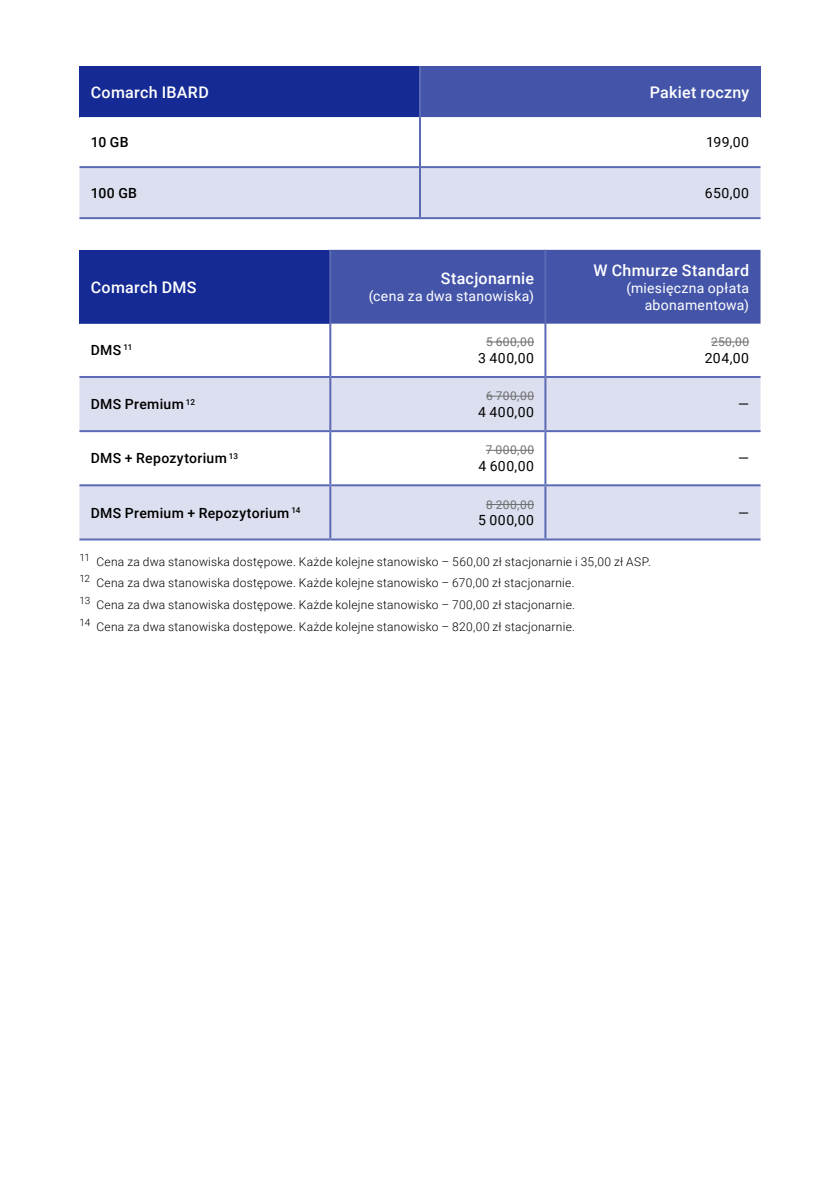
<style>
.page{position:relative;width:840px;height:1191px;background:#fff}
.page>*{position:absolute;margin:0;border:0;box-sizing:border-box;transform-origin:0 0}
.t1{font:500 16px "Roboto";letter-spacing:.02em;color:#fff}
.t2{font:500 14px "Roboto";letter-spacing:.025em;color:#000}
.t3{font:14px/16.8px "Roboto";letter-spacing:.02em;color:#fff;text-align:right}
.t4{font:14px "Roboto";letter-spacing:.04em;color:#000}
.t5{font:300 12px/21.6px "Roboto";letter-spacing:.02em;color:#000}
.t6{font:12px "Roboto";letter-spacing:.045em;color:#6f7070}
</style>
<div class="page">
<div style="left:79px;top:66px;width:341px;height:51px;background:#152a94"></div>
<div style="left:420px;top:66px;width:340px;height:51px;background:#4455a9"></div>
<svg style="left:79px;top:117px;width:681px;height:100px"></svg>
<hr style="left:79px;top:166px;width:341px;height:2px;background:#5b6ab4">
<hr style="left:79px;top:217px;width:341px;height:2px;background:#5b6ab4">
<hr style="left:419px;top:168px;width:2px;height:49px;background:#5b6ab4">
<hr style="left:420px;top:217px;width:340px;height:2px;background:#5b6ab4">
<hr style="left:419px;top:117px;width:2px;height:49px;background:#5b6ab4">
<hr style="left:420px;top:166px;width:340px;height:2px;background:#5b6ab4">
<hr style="left:419px;top:66px;width:2px;height:51px;background:#5b6ab4">
<div style="left:79px;top:250px;width:251px;height:74px;background:#152a94"></div>
<div style="left:331px;top:250px;width:429px;height:74px;background:#4455a9"></div>
<svg style="left:79px;top:378px;width:681px;height:160px;fill:#dcdfef"></svg>
<hr style="left:329px;top:250px;width:2px;height:74px;background:#5b6ab4">
<hr style="left:544px;top:250px;width:2px;height:74px;background:#5b6ab4">
<hr style="left:329px;top:324px;width:2px;height:52px;background:#5b6ab4">
<hr style="left:544px;top:324px;width:2px;height:52px;background:#5b6ab4">
<hr style="left:330px;top:376px;width:215px;height:2px;background:#5b6ab4">
<hr style="left:329px;top:378px;width:2px;height:52px;background:#5b6ab4">
<hr style="left:544px;top:378px;width:2px;height:52px;background:#5b6ab4">
<hr style="left:79px;top:430px;width:251px;height:2px;background:#5b6ab4">
<hr style="left:330px;top:430px;width:215px;height:2px;background:#5b6ab4">
<hr style="left:329px;top:432px;width:2px;height:52px;background:#5b6ab4">
<hr style="left:544px;top:432px;width:2px;height:52px;background:#5b6ab4">
<hr style="left:79px;top:538px;width:251px;height:2px;background:#5b6ab4">
<hr style="left:79px;top:376px;width:251px;height:2px;background:#5b6ab4">
<hr style="left:79px;top:484px;width:251px;height:2px;background:#5b6ab4">
<hr style="left:330px;top:484px;width:215px;height:2px;background:#5b6ab4">
<hr style="left:329px;top:486px;width:2px;height:52px;background:#5b6ab4">
<hr style="left:544px;top:486px;width:2px;height:52px;background:#5b6ab4">
<hr style="left:330px;top:538px;width:215px;height:2px;background:#5b6ab4">
<hr style="left:545px;top:376px;width:215px;height:2px;background:#5b6ab4">
<hr style="left:545px;top:430px;width:215px;height:2px;background:#5b6ab4">
<hr style="left:545px;top:484px;width:215px;height:2px;background:#5b6ab4">
<hr style="left:545px;top:538px;width:215px;height:2px;background:#5b6ab4">
<hr style="left:485px;top:342px;width:48px;height:1px;background:#6f7070">
<hr style="left:710px;top:342px;width:38px;height:1px;background:#6f7070">
<hr style="left:486px;top:396px;width:47px;height:1px;background:#6f7070">
<hr style="left:485px;top:450px;width:48px;height:1px;background:#6f7070">
<hr style="left:486px;top:504px;width:47px;height:1px;background:#6f7070">
<h1 class="t1" style="left:91px;top:81px;width:119px">Comarch IBARD</h1>
<h1 class="t1" style="left:649px;top:81px;width:101px">Pakiet roczny</h1>
<p class="t2" style="left:91px;top:132px;width:39px">10 GB</p>
<p class="t4" style="left:705px;top:132px;width:44px">199,00</p>
<p class="t2" style="left:91px;top:183px;width:48px">100 GB</p>
<p class="t4" style="left:704px;top:183px;width:46px">650,00</p>
<h1 class="t1" style="left:91px;top:276px;width:107px">Comarch DMS</h1>
<h1 class="t1" style="left:440px;top:267px;width:95px">Stacjonarnie</h1>
<p class="t3" style="left:368px;top:287px;width:167px">(cena za dwa stanowiska)</p>
<p class="t2" style="left:91px;top:340px;width:43px">DMS <sup>11</sup></p>
<p class="t2" style="left:91px;top:394px;width:106px">DMS Premium <sup>12</sup></p>
<p class="t2" style="left:91px;top:449px;width:149px">DMS + Repozytorium <sup>13</sup></p>
<p class="t2" style="left:91px;top:503px;width:211px">DMS Premium + Repozytorium <sup>14</sup></p>
<p class="t6" style="left:485px;top:333px;width:50px">5 600,00</p>
<p class="t4" style="left:478px;top:348px;width:57px">3 400,00</p>
<p class="t6" style="left:486px;top:387px;width:49px">6 700,00</p>
<p class="t4" style="left:478px;top:402px;width:57px">4 400,00</p>
<p class="t6" style="left:485px;top:441px;width:50px">7 000,00</p>
<p class="t4" style="left:478px;top:456px;width:57px">4 600,00</p>
<p class="t6" style="left:486px;top:496px;width:49px">8 200,00</p>
<p class="t4" style="left:478px;top:510px;width:57px">5 000,00</p>
<h1 class="t1" style="left:593px;top:259px;width:157px">W Chmurze Standard</h1>
<p class="t3" style="left:626px;top:279px;width:124px">(miesięczna opłata abonamentowa)</p>
<p class="t6" style="left:710px;top:333px;width:40px">250,00</p>
<p class="t4" style="left:704px;top:348px;width:46px">204,00</p>
<p class="t4" style="left:737px;top:394px;width:12px">—</p>
<p class="t4" style="left:737px;top:449px;width:12px">—</p>
<p class="t4" style="left:737px;top:503px;width:12px">—</p>
<p class="t5" style="left:79px;top:550px;width:572px"><sup>11</sup> Cena za dwa stanowiska dostępowe. Każde kolejne stanowisko – 560,00 zł stacjonarnie i 35,00 zł ASP.<br><sup>12</sup> Cena za dwa stanowiska dostępowe. Każde kolejne stanowisko – 670,00 zł stacjonarnie.<br><sup>13</sup> Cena za dwa stanowiska dostępowe. Każde kolejne stanowisko – 700,00 zł stacjonarnie.<br><sup>14</sup> Cena za dwa stanowiska dostępowe. Każde kolejne stanowisko – 820,00 zł stacjonarnie.</p>
</div>
